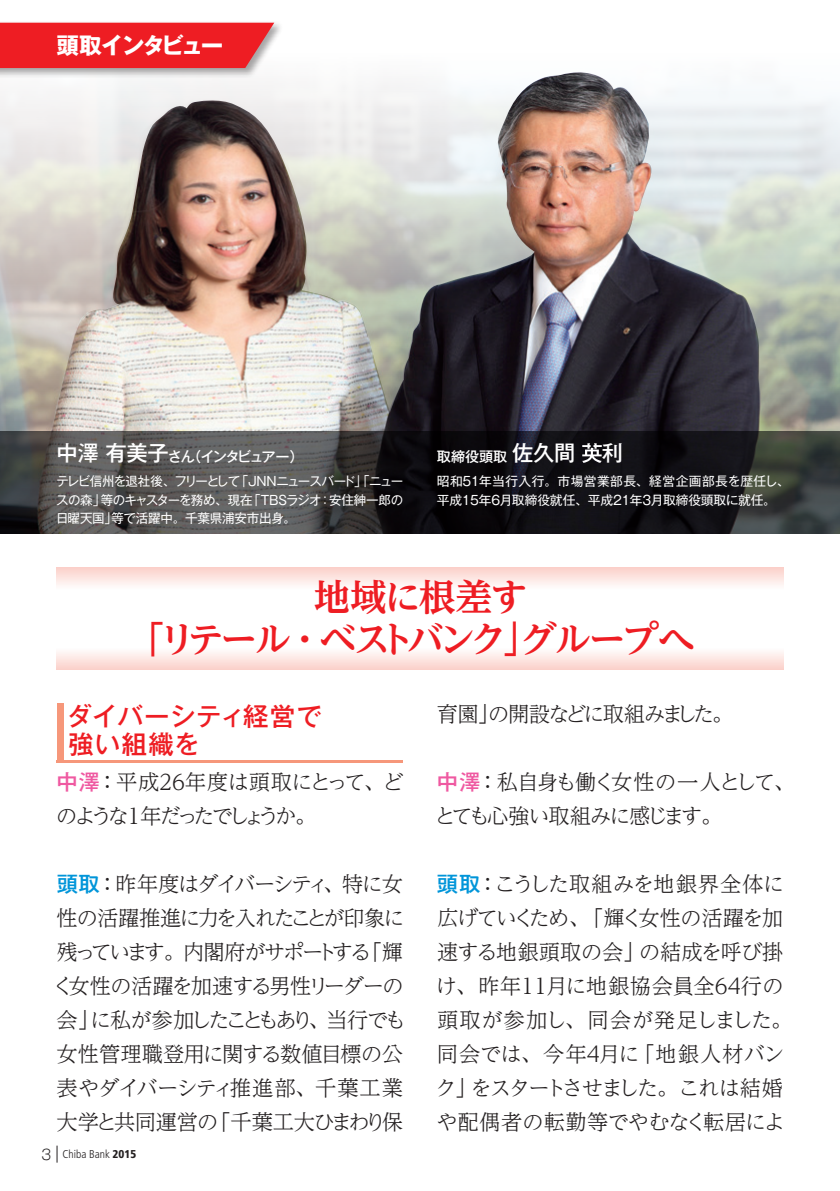
<style>
.page{position:relative;width:840px;height:1191px;background:#fff}
.page>*{position:absolute;margin:0;border:0;box-sizing:border-box;transform-origin:0 0}
.t1{font:700 36.8px/42.6px "UD Reimin Pro";letter-spacing:-.08em;color:#ee1d23;text-align:center}
.t2{font:500 25.6px/28.4px "Gothic MB101 Pro";letter-spacing:.03em;color:#ee1d23}
.t3{font:700 22.6px "Gothic MB101 Pro";letter-spacing:-.105em;color:#fff}
.t4{font:300 21.2px/34px "UD Reimin Pro";letter-spacing:-.075em;color:#231f20}
.t5{font:300 21.2px/34px "UD Reimin Pro";letter-spacing:-.02em;color:#231f20}
.t6{font:300 21.2px/34px "UD Reimin Pro";letter-spacing:-.135em;color:#231f20}
.t7{font:300 21.2px "UD Reimin Pro";letter-spacing:-.09em;color:#231f20}
.t8{font:500 14.2px "Gothic MB101 Pro";letter-spacing:-.13em;color:#fff}
.t9{font:500 14.2px "Gothic MB101 Pro";letter-spacing:-.09em;color:#fff}
.t10{font:12.8px/18.4px "Gothic MB101 Pro";letter-spacing:-.015em;color:#fff;text-align:justify}
.t11{font:300 condensed 11.4px "Frutiger";color:#231f20}
.s1{font-size:21.2px}
.s2{font-family:"Gothic MB101 Pro";font-weight:500;color:#ef59a1}
.s3{font-family:"Gothic MB101 Pro";font-weight:500;color:#0095d9}
.s4{font-family:"Gothic MB101 Pro";font-stretch:normal;font-size:14.2px}
.s5{font-weight:900}
</style>
<div class="page">
<svg style="left:57px;top:1145px;width:1px;height:17px"></svg>
<img style="left:0;top:91px;width:839px;height:340px">
<img style="left:38px;top:72px;width:721px;height:359px">
<svg style="left:0;top:431px;width:839px;height:102px;background:#323133"></svg>
<svg style="left:582px;top:443px;width:19px;height:20px"></svg>
<div style="left:57px;top:567px;width:725px;height:40px;background:linear-gradient(to bottom,#fcd9d3,#fff)"></div>
<div style="left:57px;top:629px;width:725px;height:40px;background:linear-gradient(to bottom,#fff,#fcdcd7)"></div>
<hr style="left:57px;top:760px;width:346px;height:3px;background:#f6977a">
<div style="left:0;top:20px;width:283px;height:58px;background:#231f20;opacity:.4"></div>
<div style="left:0;top:23px;width:274px;height:45px;background:#ee1d23"></div>
<div style="left:57px;top:703px;width:6px;height:60px;background:#f6977a"></div>
<p class="t3" style="left:57px;top:27px;width:168px">頭取インタビュー</p>
<p class="t8" style="left:56px;top:445px;width:248px"><span class="s1">中澤 有美子</span>さん（インタビュアー）</p>
<p class="t10" style="left:56px;top:470px;width:348px">テレビ信州を退社後、フリーとして「JNNニュースバード」「ニュースの森」等のキャスターを務め、現在「TBSラジオ：安住紳一郎の日曜天国」等で活躍中。千葉県浦安市出身。</p>
<p class="t9" style="left:436px;top:445px;width:187px">取締役頭取 <span class="s1">佐久間 利</span></p>
<p class="t10" style="left:436px;top:470px;width:354px">昭和51年当行入行。市場営業部長、経営企画部長を歴任し、平成15年6月取締役就任、平成21年3月取締役頭取に就任。</p>
<h1 class="t1" style="left:128px;top:575px;width:568px">地域に根差す<br>「リテール・ベストバンク」グループへ</h1>
<p class="t2" style="left:66px;top:698px;width:257px">ダイバーシティ経営で強い組織を</p>
<p class="t6" style="left:56px;top:764px;width:349px"><span class="s2">中澤</span>：平成26年度は頭取にとって、どのような1 年だったでしょうか。</p>
<p class="t4" style="left:53px;top:866px;width:354px"><span class="s3">頭取</span>：昨年度はダイバーシティ、特に女性の活躍推進に力を入れたことが印象に残っています。内閣府がサポートする「輝く女性の活躍を加速する男性リーダーの会」に私が参加したこともあり、当行でも女性管理職登用に関する数値目標の公表やダイバーシティ推進部、千葉工業大学と共同運営の「千葉工大ひまわり保</p>
<p class="t11" style="left:41px;top:1147px;width:96px"><span class="s4">3</span> Chiba Bank <span class="s5">2015</span></p>
<p class="t7" style="left:436px;top:696px;width:298px">育園」の開設などに取組みました。</p>
<p class="t4" style="left:434px;top:764px;width:362px"><span class="s2">中澤</span>：私自身も働く女性の一人として、とても心強い取組みに感じます。</p>
<p class="t5" style="left:435px;top:866px;width:358px"><span class="s3">頭取</span>：こうした取組みを地銀界全体に広げていくため、「輝く女性の活躍を加速する地銀頭取の会」の結成を呼び掛け、昨年11月に地銀協会員全64行の頭取が参加し、同会が発足しました。同会では、今年4月に「地銀人材バンク」をスタートさせました。これは結婚や配偶者の転勤等でやむなく転居によ</p>
</div>
